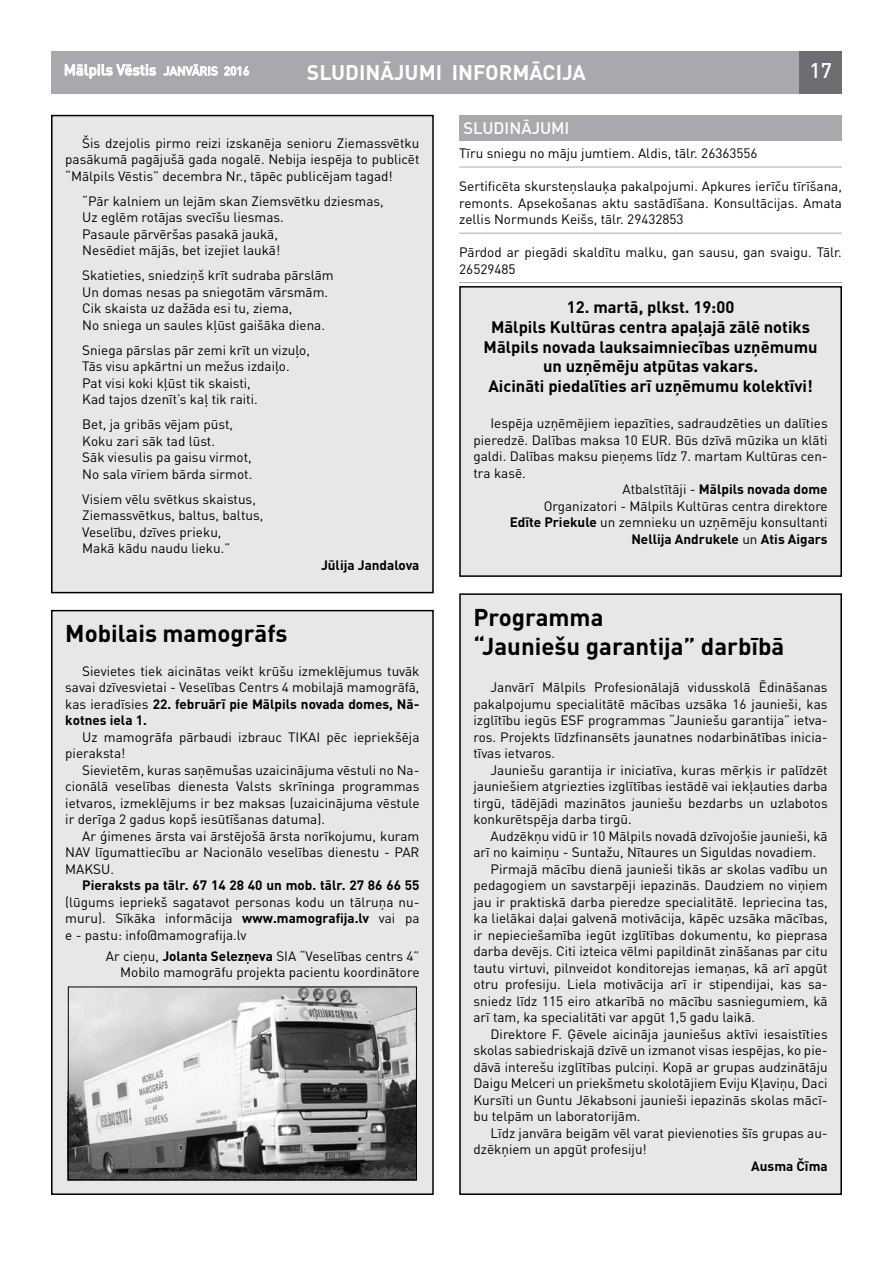
<style>
.page{position:relative;width:893px;height:1263px;background:#fff}
.page>*{position:absolute;margin:0;border:0;box-sizing:border-box;transform-origin:0 0}
.t1{font:700 24px/28.8px "DIN Pro";color:#000}
.t2{font:700 21px "DIN Pro";color:#fff}
.t3{font:500 21px "DIN Pro";color:#fff}
.t4{font:700 16.5px/19.8px "DIN Pro";color:#000;text-align:center}
.t5{font:500 16.5px "DIN Pro";color:#fff}
.t6{font:500 15px "DIN Pro";color:#fff}
.t7{font:13.5px/16.5px "DIN Pro";color:#000;text-align:justify}
.t8{font:700 13.5px "DIN Pro";color:#000}
.s1{font-size:12px}
.s2{font-weight:700}
.s3{font-weight:400}
</style>
<div class="page">
<div style="left:51px;top:51px;width:791px;height:43px;background:#a7a9ac"></div>
<div style="left:799px;top:51px;width:43px;height:43px;background:#6d6e71"></div>
<svg style="left:64px;top:64px;width:93px;height:15px"></svg>
<svg style="left:163px;top:64px;width:55px;height:12px"></svg>
<svg style="left:224px;top:66px;width:25px;height:10px"></svg>
<div style="left:52px;top:611px;width:381px;height:583px;background:#e6e7e8"></div>
<div style="left:51px;top:610px;width:383px;height:585px;border:2px solid #000"></div>
<img style="left:70px;top:988px;width:345px;height:190px">
<div style="left:68px;top:986px;width:349px;height:194px;border:1px solid #000"></div>
<div style="left:460px;top:594px;width:381px;height:600px;background:#e6e7e8"></div>
<div style="left:459px;top:593px;width:383px;height:602px;border:2px solid #000"></div>
<div style="left:52px;top:116px;width:381px;height:477px;background:#e6e7e8"></div>
<div style="left:51px;top:115px;width:383px;height:478px;border:2px solid #000"></div>
<div style="left:460px;top:287px;width:381px;height:289px;background:#e6e7e8"></div>
<div style="left:459px;top:286px;width:383px;height:291px;border:2px solid #000"></div>
<div style="left:459px;top:115px;width:383px;height:25px;background:#a7a9ac"></div>
<hr style="left:459px;top:282px;width:383px;height:1px;background:#a7a9ac">
<hr style="left:459px;top:167px;width:383px;height:1px;background:#a7a9ac">
<hr style="left:459px;top:233px;width:383px;height:1px;background:#a7a9ac">
<p class="t6" style="left:64px;top:60px;width:187px">Mālpils Vēstis <span class="s1">JANVĀRIS 2016</span></p>
<h2 class="t2" style="left:307px;top:58px;width:280px">SLUDINĀJUMI INFORMĀCIJA</h2>
<h2 class="t3" style="left:809px;top:56px;width:24px">17</h2>
<p class="t7" style="left:65px;top:134px;width:356px;text-indent:17px">Šis dzejolis pirmo reizi izskanēja senioru Ziemassvētku pasākumā pagājušā gada nogalē. Nebija iespēja to publicēt “Mālpils Vēstis” decembra Nr., tāpēc publicējam tagad!</p>
<p class="t7" style="left:82px;top:192px;width:303px;text-align:left">“Pār kalniem un lejām skan Ziemsvētku dziesmas, Uz eglēm rotājas svecīšu liesmas.<br>Pasaule pārvēršas pasakā jaukā,<br>Nesēdiet mājās, bet izejiet laukā!</p>
<p class="t7" style="left:82px;top:267px;width:253px;text-align:left">Skatieties, sniedziņš krīt sudraba pārslām Un domas nesas pa sniegotām vārsmām.<br>Cik skaista uz dažāda esi tu, ziema,<br>No sniega un saules kļūst gaišāka diena.</p>
<p class="t7" style="left:82px;top:341px;width:229px;text-align:left">Sniega pārslas pār zemi krīt un vizuļo, Tās visu apkārtni un mežus izdaiļo.<br>Pat visi koki kļūst tik skaisti,<br>Kad tajos dzenīt’s kaļ tik raiti.</p>
<p class="t7" style="left:82px;top:416px;width:172px;text-align:left">Bet, ja gribās vējam pūst,<br>Koku zari sāk tad lūst.<br>Sāk viesulis pa gaisu virmot,<br>No sala vīriem bārda sirmot.</p>
<p class="t7" style="left:82px;top:490px;width:183px;text-align:left">Visiem vēlu svētkus skaistus,<br>Ziemassvētkus, baltus, baltus,<br>Veselību, dzīves prieku,<br>Makā kādu naudu lieku.”</p>
<p class="t8" style="left:321px;top:556px;width:100px">Jūlija Jandalova</p>
<h1 class="t1" style="left:65px;top:618px;width:224px">Mobilais mamogrāfs</h1>
<p class="t7" style="left:65px;top:662px;width:356px;text-indent:17px">Sievietes tiek aicinātas veikt krūšu izmeklējumus tuvāk savai dzīvesvietai - Veselības Centrs 4 mobilajā mamogrāfā, kas ieradīsies <span class="s2">22. februārī pie Mālpils novada domes, Nā&shy;kotnes iela 1.</span></p>
<p class="t7" style="left:65px;top:728px;width:356px;text-indent:17px">Uz mamogrāfa pārbaudi izbrauc TIKAI pēc iepriekšēja pieraksta!</p>
<p class="t7" style="left:65px;top:761px;width:356px;text-indent:17px">Sievietēm, kuras saņēmušas uzaicinājuma vēstuli no Na&shy;cionālā veselības dienesta Valsts skrīninga programmas ietvaros, izmeklējums ir bez maksas (uzaicinājuma vēstule ir derīga 2 gadus kopš iesūtīšanas datuma).</p>
<p class="t7" style="left:65px;top:827px;width:356px;text-indent:17px">Ar ģimenes ārsta vai ārstējošā ārsta norīkojumu, kuram NAV līgumattiecību ar Nacionālo veselības dienestu - PAR MAKSU.</p>
<p class="t8" style="left:82px;top:876px;width:339px">Pieraksts pa tālr. 67 14 28 40 un mob. tālr. 27 86 66 55</p>
<p class="t7" style="left:65px;top:893px;width:356px">(lūgums iepriekš sagatavot personas kodu un tālruņa nu&shy;muru). Sīkāka informācija <span class="s2">www.mamografija.lv</span> vai pa e - pastu: info@mamografija.lv</p>
<p class="t7" style="left:106px;top:947px;width:315px;text-align:right">Ar cieņu, <span class="s2">Jolanta Selezņeva</span> SIA “Veselības centrs 4”<br>Mobilo mamogrāfu projekta pacientu koordinātore</p>
<p class="t5" style="left:463px;top:117px;width:107px">SLUDINĀJUMI</p>
<p class="t7" style="left:459px;top:144px;width:300px">Tīru sniegu no māju jumtiem. Aldis, tālr. 26363556</p>
<p class="t7" style="left:459px;top:178px;width:384px">Sertificēta skursteņslauķa pakalpojumi. Apkures ierīču tīrīšana, remonts. Apsekošanas aktu sastādīšana. Konsultācijas. Amata zellis Normunds Keišs, tālr. 29432853</p>
<p class="t7" style="left:459px;top:243px;width:384px">Pārdod ar piegādi skaldītu malku, gan sausu, gan svaigu. Tālr.<br>26529485</p>
<p class="t4" style="left:484px;top:296px;width:335px">12. martā, plkst. 19:00<br>Mālpils Kultūras centra apaļajā zālē notiks Mālpils novada lauksaimniecības uzņēmumu un uzņēmēju atpūtas vakars.<br>Aicināti piedalīties arī uzņēmumu kolektīvi!</p>
<p class="t7" style="left:490px;top:415px;width:339px">Iespēja uzņēmējiem iepazīties, sadraudzēties un dalīties</p>
<p class="t7" style="left:473px;top:431px;width:356px">pieredzē. Dalības maksa 10 EUR. Būs dzīvā mūzika un klāti</p>
<p class="t7" style="left:473px;top:448px;width:356px">galdi. Dalības maksu pieņems līdz 7. martam Kultūras cen-</p>
<p class="t7" style="left:473px;top:464px;width:54px">tra kasē.</p>
<p class="t8" style="left:622px;top:480px;width:207px"><span class="s3">Atbalstītāji -</span> Mālpils novada dome</p>
<p class="t7" style="left:544px;top:497px;width:285px">Organizatori - Mālpils Kultūras centra direktore</p>
<p class="t7" style="left:510px;top:514px;width:320px"><span class="s2">Edīte Priekule</span> un zemnieku un uzņēmēju konsultanti</p>
<p class="t8" style="left:631px;top:530px;width:198px">Nellija Andrukele <span class="s3">un</span> Atis Aigars</p>
<h1 class="t1" style="left:473px;top:602px;width:312px">Programma<br>“Jauniešu garantija” darbībā</h1>
<p class="t7" style="left:473px;top:679px;width:356px;text-indent:17px">Janvārī Mālpils Profesionālajā vidusskolā Ēdināšanas pakalpojumu specialitātē mācības uzsāka 16 jaunieši, kas izglītību iegūs ESF programmas “Jauniešu garantija” ietva&shy;ros. Projekts līdzfinansēts jaunatnes nodarbinātības inicia&shy;tīvas ietvaros.</p>
<p class="t7" style="left:473px;top:761px;width:356px;text-indent:17px">Jauniešu garantija ir iniciatīva, kuras mērķis ir palīdzēt jauniešiem atgriezties izglītības iestādē vai iekļauties darba tirgū, tādējādi mazinātos jauniešu bezdarbs un uzlabotos konkurētspēja darba tirgū.</p>
<p class="t7" style="left:490px;top:827px;width:339px">Audzēkņu vidū ir 10 Mālpils novadā dzīvojošie jaunieši, kā</p>
<p class="t7" style="left:473px;top:844px;width:344px">arī no kaimiņu - Suntažu, Nītaures un Siguldas novadiem.</p>
<p class="t7" style="left:490px;top:860px;width:339px">Pirmajā mācību dienā jaunieši tikās ar skolas vadību un</p>
<p class="t7" style="left:473px;top:877px;width:356px">pedagogiem un savstarpēji iepazinās. Daudziem no viņiem</p>
<p class="t7" style="left:473px;top:893px;width:356px">jau ir praktiskā darba pieredze specialitātē. Iepriecina tas,</p>
<p class="t7" style="left:473px;top:910px;width:356px">ka lielākai daļai galvenā motivācija, kāpēc uzsāka mācības,</p>
<p class="t7" style="left:473px;top:926px;width:356px">ir nepieciešamība iegūt izglītības dokumentu, ko pieprasa</p>
<p class="t7" style="left:473px;top:943px;width:356px">darba devējs. Citi izteica vēlmi papildināt zināšanas par citu</p>
<p class="t7" style="left:473px;top:959px;width:356px">tautu virtuvi, pilnveidot konditorejas iemaņas, kā arī apgūt</p>
<p class="t7" style="left:473px;top:976px;width:356px">otru profesiju. Liela motivācija arī ir stipendijai, kas sa-</p>
<p class="t7" style="left:473px;top:992px;width:356px">sniedz līdz 115 eiro atkarībā no mācību sasniegumiem, kā</p>
<p class="t7" style="left:473px;top:1009px;width:283px">arī tam, ka specialitāti var apgūt 1,5 gadu laikā.</p>
<p class="t7" style="left:490px;top:1025px;width:339px">Direktore F. Ģēvele aicināja jauniešus aktīvi iesaistīties</p>
<p class="t7" style="left:473px;top:1042px;width:356px">skolas sabiedriskajā dzīvē un izmanot visas iespējas, ko pie-</p>
<p class="t7" style="left:473px;top:1058px;width:356px">dāvā interešu izglītības pulciņi. Kopā ar grupas audzinātāju</p>
<p class="t7" style="left:473px;top:1075px;width:356px">Daigu Melceri un priekšmetu skolotājiem Eviju Kļaviņu, Daci</p>
<p class="t7" style="left:473px;top:1091px;width:356px">Kursīti un Guntu Jēkabsoni jaunieši iepazinās skolas mācī-</p>
<p class="t7" style="left:473px;top:1108px;width:168px">bu telpām un laboratorijām.</p>
<p class="t7" style="left:490px;top:1124px;width:339px">Līdz janvāra beigām vēl varat pievienoties šīs grupas au-</p>
<p class="t7" style="left:473px;top:1141px;width:175px">dzēkņiem un apgūt profesiju!</p>
<p class="t8" style="left:751px;top:1157px;width:78px">Ausma Čīma</p>
</div>
